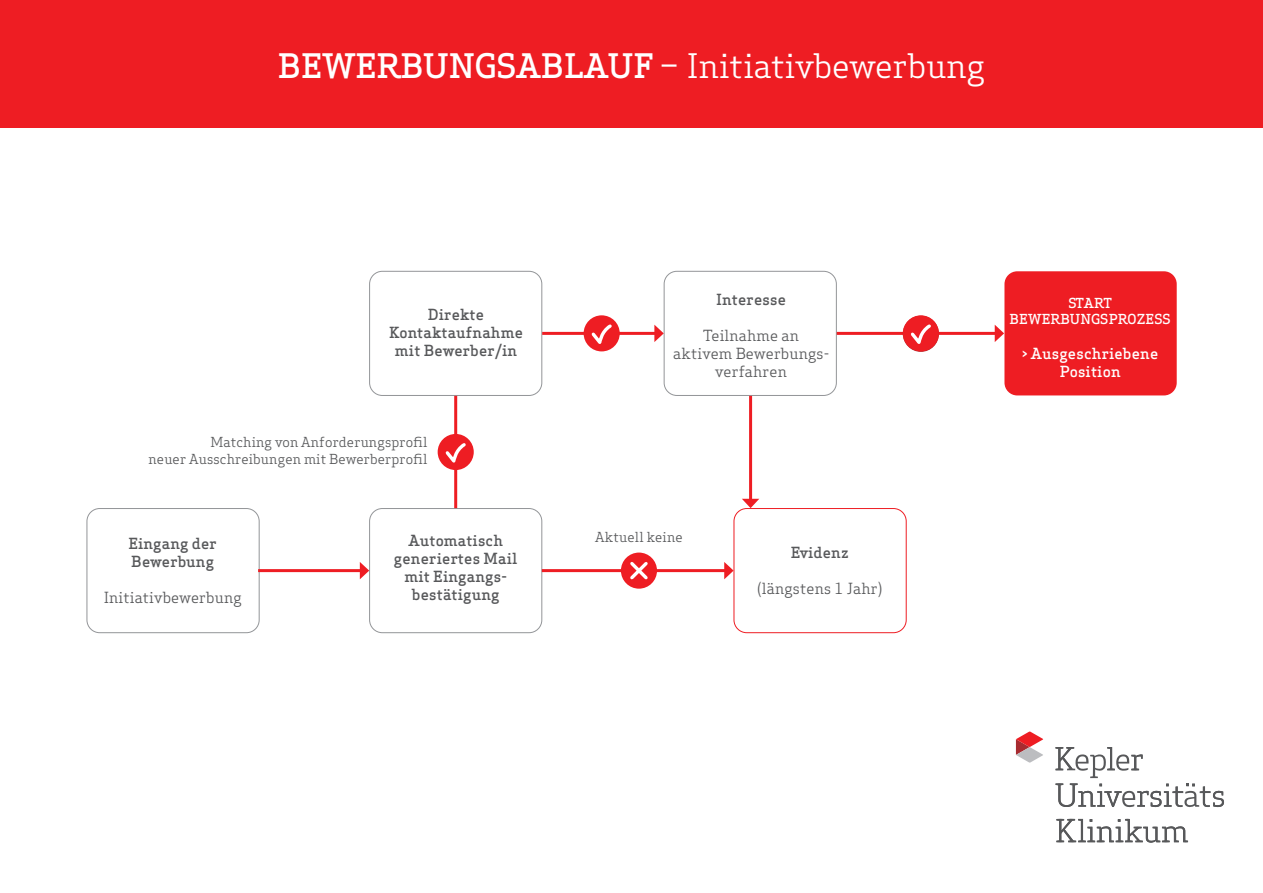
<style>
.page{position:relative;width:1263px;height:893px;background:#fff}
.page>*{position:absolute;margin:0;border:0;box-sizing:border-box;transform-origin:0 0}
.t1{font:33px "Apex Serif";color:#fff}
.t2{font:500 15px/18px "Apex Serif";letter-spacing:.01em;color:#57585a;text-align:center}
.t3{font:15px/18px "Apex Serif";letter-spacing:.01em;color:#57585a;text-align:center}
.t4{font:500 15px/18px "Apex Serif";letter-spacing:.01em;color:#fff;text-align:center}
.t5{font:13.5px/16.2px "Apex Serif";letter-spacing:.01em;color:#57585a;text-align:right}
.t6{font:500 13.5px/16.2px "Apex Serif";letter-spacing:.01em;color:#fff;text-align:center}
.s1{font-weight:500}
</style>
<div class="page">
<div style="left:664px;top:271px;width:173px;height:125px;border:1px solid #939598;border-radius:13px"></div>
<div style="left:87px;top:508px;width:173px;height:125px;border:1px solid #939598;border-radius:13px"></div>
<div style="left:734px;top:508px;width:172px;height:125px;border:1px solid #ee1d23;border-radius:13px"></div>
<div style="left:369px;top:508px;width:173px;height:125px;border:1px solid #939598;border-radius:13px"></div>
<div style="left:369px;top:271px;width:173px;height:125px;border:1px solid #939598;border-radius:13px"></div>
<div style="left:1004px;top:271px;width:173px;height:124px;background:#ee1d23;border-radius:13px"></div>
<svg style="left:1055px;top:747px;width:169px;height:96px"></svg>
<svg style="left:1016px;top:731px;width:27px;height:31px"></svg>
<div style="left:0;top:0;width:1263px;height:128px;background:#ee1d23"></div>
<hr style="left:749px;top:396px;width:3px;height:105px;background:#ee1d23">
<svg style="left:742px;top:499px;width:17px;height:9px"></svg>
<hr style="left:454px;top:396px;width:3px;height:112px;background:#ee1d23">
<hr style="left:542px;top:569px;width:185px;height:3px;background:#ee1d23">
<svg style="left:724px;top:562px;width:10px;height:17px"></svg>
<hr style="left:258px;top:569px;width:104px;height:3px;background:#ee1d23">
<svg style="left:360px;top:562px;width:9px;height:17px"></svg>
<hr style="left:837px;top:332px;width:160px;height:3px;background:#ee1d23">
<svg style="left:995px;top:325px;width:9px;height:17px"></svg>
<hr style="left:542px;top:332px;width:115px;height:3px;background:#ee1d23">
<svg style="left:654px;top:325px;width:10px;height:17px"></svg>
<div style="left:903px;top:315px;width:36px;height:36px;background:#ee1d23;border-radius:50%"></div>
<svg style="left:908px;top:324px;width:26px;height:28px"></svg>
<div style="left:438px;top:434px;width:36px;height:36px;background:#ee1d23;border-radius:50%"></div>
<svg style="left:443px;top:443px;width:26px;height:28px"></svg>
<div style="left:584px;top:315px;width:36px;height:36px;background:#ee1d23;border-radius:50%"></div>
<svg style="left:588px;top:321px;width:27px;height:31px"></svg>
<div style="left:621px;top:553px;width:36px;height:36px;background:#ee1d23;border-radius:50%"></div>
<svg style="left:630px;top:562px;width:18px;height:18px"></svg>
<h1 class="t1" style="left:278px;top:45px;width:708px"><span class="s1">BEWERBUNGSABLAUF</span> – Initiativbewerbung</h1>
<p class="t2" style="left:389px;top:305px;width:136px">Direkte<br>Kontaktaufnahme mit Bewerber/in</p>
<p class="t5" style="left:148px;top:434px;width:280px">Matching von Anforderungsprofil<br>neuer Ausschreibungen mit Bewerberprofil</p>
<p class="t2" style="left:128px;top:535px;width:90px;text-align:left">Eingang der<br>Bewerbung</p>
<p class="t3" style="left:104px;top:589px;width:140px">Initiativbewerbung</p>
<p class="t2" style="left:394px;top:531px;width:125px">Automatisch generiertes Mail mit Eingangs&shy;bestätigung</p>
<p class="t2" style="left:716px;top:290px;width:71px">Interesse</p>
<p class="t3" style="left:673px;top:326px;width:158px">Teilnahme an aktivem Bewerbungs&shy;verfahren</p>
<p class="t5" style="left:595px;top:529px;width:89px">Aktuell keine</p>
<p class="t2" style="left:791px;top:544px;width:60px">Evidenz</p>
<p class="t3" style="left:757px;top:580px;width:127px">(längstens 1 Jahr)</p>
<p class="t6" style="left:1010px;top:295px;width:163px">START<br>BEWERBUNGSPROZESS</p>
<p class="t4" style="left:1022px;top:344px;width:138px">&gt; Ausgeschriebene<br>Position</p>
</div>
